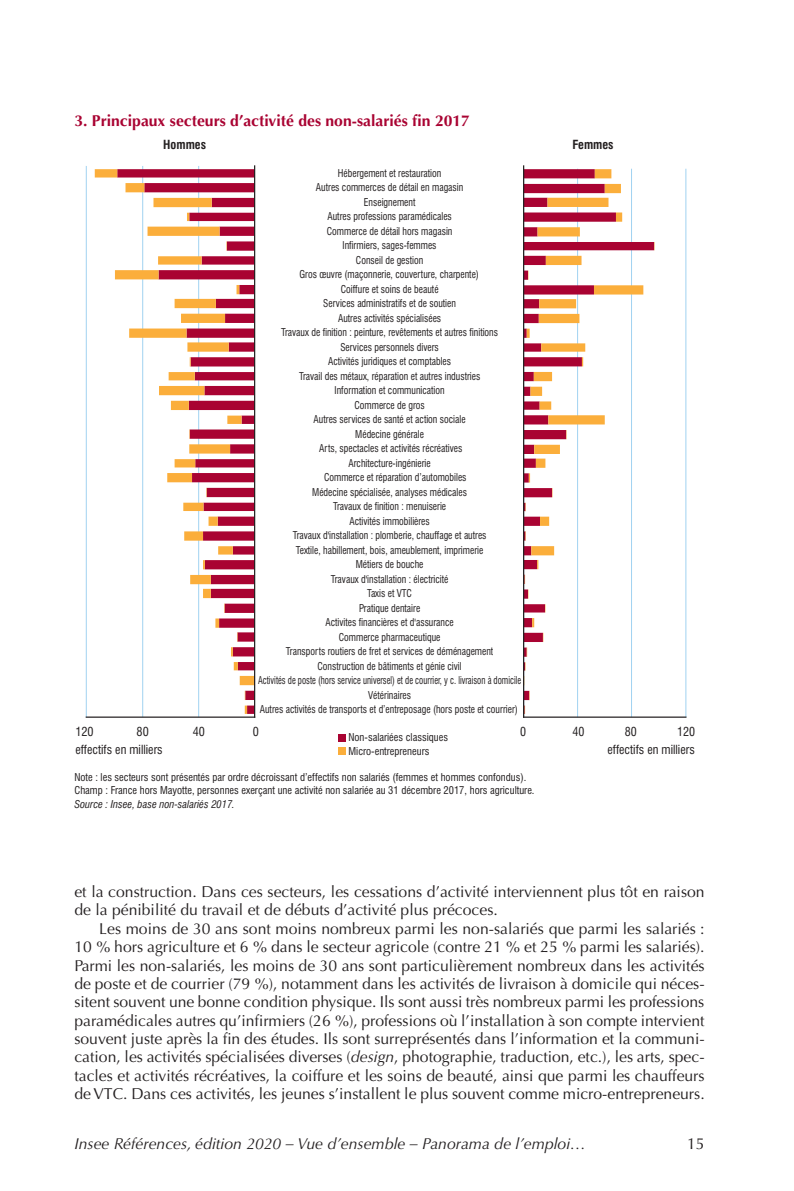
<style>
.page{position:relative;width:794px;height:1191px;background:#fff}
.page>*{position:absolute;margin:0;border:0;box-sizing:border-box;transform-origin:0 0}
.Body_text{font:15.75px/18.4px "Optima LT Std";color:#231f20}
.t1{font:italic 15.75px "Optima LT Std";color:#231f20}
.Figure_Titre{font:700 15.75px "Optima LT Std";color:#a90332}
.t2{font:condensed 12.25px "Swiss 721 BT";color:#231f20}
.t3{font:700 condensed 12.25px "Swiss 721 BT";color:#231f20}
.Tab-note{font:condensed 10.5px "Swiss 721 BT";color:#231f20;scale:.92 1}
.Tab-note-2{font:condensed 10.5px/13.3px "Swiss 721 BT";color:#231f20}
.Tab-note-3{font:condensed 10.5px "Swiss 721 BT";color:#231f20;scale:.82 1}
.Tab-source{font:italic condensed 10.5px "Swiss 721 BT";color:#231f20}
.s1{font-style:italic}
</style>
<div class="page">
<hr style="left:198px;top:166px;width:1px;height:551px;background:#a1d2f1">
<hr style="left:142px;top:166px;width:1px;height:551px;background:#a1d2f1">
<hr style="left:86px;top:166px;width:1px;height:551px;background:#a1d2f1">
<hr style="left:685px;top:169px;width:1px;height:548px;background:#a1d2f1">
<hr style="left:631px;top:169px;width:1px;height:548px;background:#a1d2f1">
<hr style="left:577px;top:169px;width:1px;height:548px;background:#a1d2f1">
<svg style="left:95px;top:169px;width:159px;height:545px"></svg>
<svg style="left:524px;top:169px;width:130px;height:545px"></svg>
<div style="left:338px;top:734px;width:8px;height:7px;background:#a90332"></div>
<div style="left:338px;top:747px;width:8px;height:7px;background:#fbae3b"></div>
<hr style="left:86px;top:716px;width:169px;height:1px;background:#231f20">
<hr style="left:254px;top:166px;width:1px;height:551px;background:#231f20">
<hr style="left:523px;top:716px;width:163px;height:1px;background:#231f20">
<hr style="left:523px;top:166px;width:1px;height:551px;background:#231f20">
<p class="Figure_Titre" style="left:74px;top:111px;width:397px">3. Principaux secteurs d’activité des non‑salariés fin 2017</p>
<p class="t3" style="left:163px;top:137px;width:44px">Hommes</p>
<p class="Tab-note" style="left:338px;top:167px;width:114px">Hébergement et restauration</p>
<p class="Tab-note" style="left:316px;top:181px;width:162px">Autres commerces de détail en magasin</p>
<p class="Tab-note" style="left:364px;top:196px;width:57px">Enseignement</p>
<p class="Tab-note" style="left:327px;top:210px;width:137px">Autres professions paramédicales</p>
<p class="Tab-note" style="left:327px;top:225px;width:138px">Commerce de détail hors magasin</p>
<p class="Tab-note" style="left:343px;top:239px;width:104px">Infirmiers, sages-femmes</p>
<p class="Tab-note" style="left:356px;top:254px;width:75px">Conseil de gestion</p>
<p class="Tab-note" style="left:299px;top:268px;width:197px">Gros œuvre (maçonnerie, couverture, charpente)</p>
<p class="Tab-note" style="left:341px;top:283px;width:108px">Coiffure et soins de beauté</p>
<p class="Tab-note" style="left:323px;top:297px;width:146px">Services administratifs et de soutien</p>
<p class="Tab-note" style="left:338px;top:312px;width:114px">Autres activités spécialisées</p>
<p class="Tab-note" style="left:281px;top:326px;width:237px">Travaux de finition : peinture, revêtements et autres finitions</p>
<p class="Tab-note" style="left:340px;top:341px;width:109px">Services personnels divers</p>
<p class="Tab-note" style="left:328px;top:355px;width:135px">Activités juridiques et comptables</p>
<p class="Tab-note" style="left:299px;top:370px;width:199px">Travail des métaux, réparation et autres industries</p>
<p class="Tab-note" style="left:334px;top:384px;width:121px">Information et communication</p>
<p class="Tab-note" style="left:354px;top:399px;width:78px">Commerce de gros</p>
<p class="Tab-note" style="left:314px;top:413px;width:167px">Autres services de santé et action sociale</p>
<p class="Tab-note" style="left:355px;top:428px;width:76px">Médecine générale</p>
<p class="Tab-note" style="left:319px;top:442px;width:157px">Arts, spectacles et activités récréatives</p>
<p class="Tab-note" style="left:348px;top:457px;width:91px">Architecture-ingénierie</p>
<p class="Tab-note" style="left:324px;top:471px;width:156px">Commerce et réparation d’automobiles</p>
<p class="Tab-note" style="left:312px;top:486px;width:170px">Médecine spécialisée, analyses médicales</p>
<p class="Tab-note" style="left:333px;top:500px;width:124px">Travaux de finition : menuiserie</p>
<p class="Tab-note" style="left:349px;top:514px;width:89px">Activités immobilières</p>
<p class="Tab-note" style="left:293px;top:529px;width:212px">Travaux d'installation : plomberie, chauffage et autres</p>
<p class="Tab-note" style="left:296px;top:543px;width:205px">Textile, habillement, bois, ameublement, imprimerie</p>
<p class="Tab-note" style="left:356px;top:558px;width:75px">Métiers de bouche</p>
<p class="Tab-note" style="left:331px;top:572px;width:129px">Travaux d'installation : électricité</p>
<p class="Tab-note" style="left:367px;top:587px;width:50px">Taxis et VTC</p>
<p class="Tab-note" style="left:359px;top:601px;width:68px">Pratique dentaire</p>
<p class="Tab-note" style="left:325px;top:616px;width:141px">Activites financières et d'assurance</p>
<p class="Tab-note" style="left:339px;top:630px;width:112px">Commerce pharmaceutique</p>
<p class="Tab-note" style="left:286px;top:645px;width:227px">Transports routiers de fret et services de déménagement</p>
<p class="Tab-note" style="left:317px;top:659px;width:158px">Construction de bâtiments et génie civil</p>
<p class="Tab-note-3" style="left:258px;top:674px;width:322px">Activités de poste (hors service universel) et de courrier, y c. livraison à domicile</p>
<p class="Tab-note" style="left:368px;top:688px;width:48px">Vétérinaires</p>
<p class="Tab-note" style="left:260px;top:703px;width:282px">Autres activités de transports et d’entreposage (hors poste et courrier)</p>
<p class="t3" style="left:572px;top:137px;width:43px">Femmes</p>
<p class="t2" style="left:75px;top:724px;width:20px">120</p>
<p class="t2" style="left:137px;top:724px;width:14px">80</p>
<p class="t2" style="left:193px;top:724px;width:14px">40</p>
<p class="t2" style="left:253px;top:724px;width:8px">0</p>
<p class="t2" style="left:520px;top:724px;width:8px">0</p>
<p class="t2" style="left:572px;top:724px;width:14px">40</p>
<p class="t2" style="left:625px;top:724px;width:14px">80</p>
<p class="t2" style="left:677px;top:724px;width:20px">120</p>
<p class="Tab-note-2" style="left:348px;top:731px;width:101px">Non-salariées classiques<br>Micro-entrepreneurs</p>
<p class="Tab-note-2" style="left:74px;top:770px;width:453px">Note : les secteurs sont présentés par ordre décroissant d’effectifs non salariés (femmes et hommes confondus).</p>
<p class="Tab-note-2" style="left:74px;top:784px;width:461px">Champ : France hors Mayotte, personnes exerçant une activité non salariée au 31 décembre 2017, hors agriculture.</p>
<p class="Tab-source" style="left:74px;top:798px;width:162px">Source : Insee, base non‑salariés 2017.</p>
<p class="t2" style="left:75px;top:742px;width:89px">effectifs en milliers</p>
<p class="t2" style="left:607px;top:742px;width:89px">effectifs en milliers</p>
<p class="Body_text" style="left:74px;top:882px;width:631px">et la construction. Dans ces secteurs, les cessations d’activité interviennent plus tôt en raison de la pénibilité du travail et de débuts d’activité plus précoces.</p>
<p class="Body_text" style="left:74px;top:919px;width:632px;text-align:justify;text-indent:25px">Les moins de 30 ans sont moins nombreux parmi les non‑salariés que parmi les salariés :<br>10 % hors agriculture et 6 % dans le secteur agricole (contre 21 % et 25 % parmi les salariés).<br>Parmi les non‑salariés, les moins de 30 ans sont particulièrement nombreux dans les activités de poste et de courrier (79 %), notamment dans les activités de livraison à domicile qui néces‑ sitent souvent une bonne condition physique. Ils sont aussi très nombreux parmi les professions paramédicales autres qu’infirmiers (26 %), professions où l’installation à son compte intervient souvent juste après la fin des études. Ils sont surreprésentés dans l’information et la communi‑ cation, les activités spécialisées diverses (<span class="s1">design</span>, photographie, traduction, etc.), les arts, spec‑ tacles et activités récréatives, la coiffure et les soins de beauté, ainsi que parmi les chauffeurs de VTC. Dans ces activités, les jeunes s’installent le plus souvent comme micro‑entrepreneurs.</p>
<h1 class="t1" style="left:74px;top:1134px;width:513px">Insee Références, édition 2020 – Vue d’ensemble – Panorama de l’emploi…</h1>
<h1 class="Body_text" style="left:687px;top:1135px;width:19px">15</h1>
</div>
